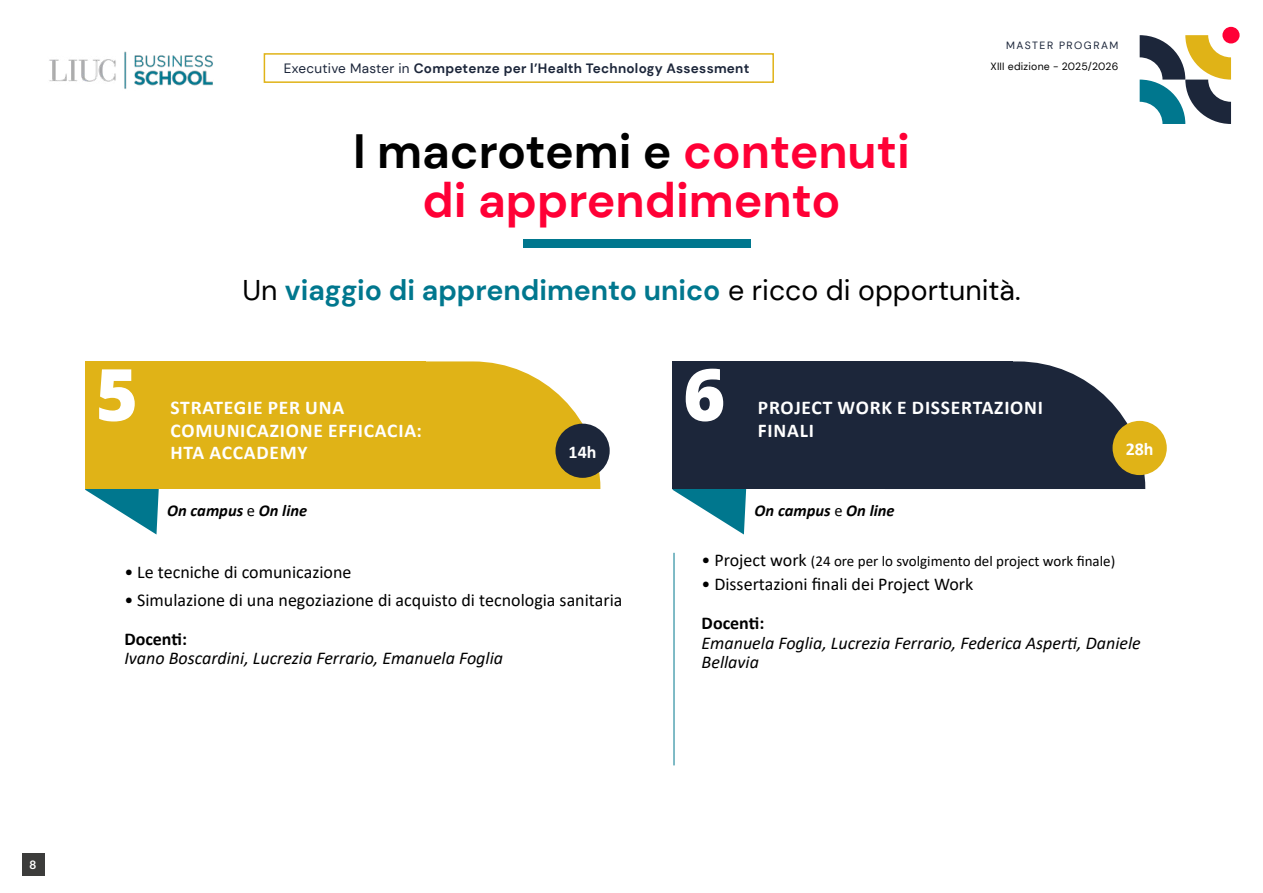
<style>
.page{position:relative;width:1263px;height:893px;background:#fff}
.page>*{position:absolute;margin:0;border:0;box-sizing:border-box;transform-origin:0 0}
.t1{font:800 72px "Open Sans";color:#fff}
.t2{font:700 48px/49.5px "DM Sans";color:#ff0036;text-align:center}
.t3{font:700 28.5px "DM Sans";color:#00778e}
.t4{font:700 19.5px/22.5px "Calibri";letter-spacing:.04em;color:#fff}
.t5{font:18px "Calibri";color:#000}
.t6{font:italic 18px/19.5px "Calibri";color:#000}
.t7{font:700 18px "Calibri";color:#000}
.t8{font:700 18px "Calibri";color:#fff}
.t9{font:italic 700 16.5px "Calibri";color:#000}
.t10{font:15px "Calibri";color:#000}
.t11{font:700 13.5px "DM Sans";letter-spacing:.02em;color:#1c263a}
.t12{font:700 11.7px "Lato";color:#fff}
.t13{font:10.5px "DM Sans";letter-spacing:.02em;color:#000}
.t14{font:10.5px "DM Sans";letter-spacing:.14em;color:#1c263a}
.s1{font-weight:400}
.s2{color:#000}
.s3{font-weight:400;color:#000}
.s4{font-weight:400;font-style:normal}
.s5{font-size:18px}
</style>
<div class="page">
<div style="left:22px;top:853px;width:22px;height:22px;background:#3c3c3b"></div>
<svg style="left:85px;top:489px;width:74px;height:45px"></svg>
<div style="left:85px;top:361px;width:340px;height:128px;background:#e0b317"></div>
<svg style="left:425px;top:361px;width:175px;height:128px;background:#e4be39"></svg>
<div style="left:555px;top:424px;width:55px;height:54px;background:#1c263a;border-radius:50%"></div>
<div style="left:523px;top:239px;width:227px;height:9px;background:#00778e"></div>
<img style="left:49px;top:51px;width:164px;height:38px">
<svg style="left:1140px;top:35px;width:91px;height:89px"></svg>
<div style="left:1222px;top:27px;width:17px;height:16px;background:#ff0036;border-radius:50%"></div>
<div style="left:264px;top:53px;width:510px;height:30px;border:2px solid #e0b317"></div>
<svg style="left:672px;top:489px;width:74px;height:45px"></svg>
<div style="left:672px;top:361px;width:341px;height:128px;background:#1c263a"></div>
<svg style="left:1013px;top:361px;width:132px;height:128px"></svg>
<hr style="left:674px;top:553px;width:1px;height:212px;background:#00778e">
<div style="left:1112px;top:421px;width:55px;height:54px;background:#e0b317;border-radius:50%"></div>
<p class="t11" style="left:284px;top:59px;width:467px"><span class="s1">Executive Master in</span> Competenze per l’Health Technology Assessment</p>
<h2 class="t2" style="left:353px;top:126px;width:558px"><span class="s2">I macrotemi e</span> contenuti di apprendimento</h2>
<p class="t14" style="left:1006px;top:39px;width:114px">MASTER PROGRAM</p>
<p class="t13" style="left:990px;top:60px;width:129px">XIII edizione - 2025/2026</p>
<h1 class="t1" style="left:96px;top:340px;width:44px">5</h1>
<h3 class="t3" style="left:242px;top:273px;width:780px"><span class="s3">Un</span> viaggio di apprendimento unico <span class="s3">e ricco di opportunità.</span></h3>
<p class="t4" style="left:170px;top:396px;width:253px">STRATEGIE PER UNA<br>COMUNICAZIONE EFFICACIA:<br>HTA ACCADEMY</p>
<p class="t9" style="left:167px;top:498px;width:142px">On campus <span class="s4">e</span> On line</p>
<p class="t8" style="left:569px;top:439px;width:29px">14h</p>
<h1 class="t1" style="left:683px;top:340px;width:44px">6</h1>
<p class="t4" style="left:758px;top:396px;width:287px">PROJECT WORK E DISSERTAZIONI<br>FINALI</p>
<p class="t9" style="left:754px;top:498px;width:142px">On campus <span class="s4">e</span> On line</p>
<p class="t8" style="left:1126px;top:436px;width:29px">28h</p>
<p class="t5" style="left:124px;top:559px;width:229px">• Le tecniche di comunicazione</p>
<p class="t5" style="left:124px;top:587px;width:500px">• Simulazione di una negoziazione di acquisto di tecnologia sanitaria</p>
<p class="t7" style="left:124px;top:626px;width:64px">Docenti:</p>
<p class="t6" style="left:124px;top:648px;width:380px">Ivano Boscardini, Lucrezia Ferrario, Emanuela Foglia</p>
<p class="t10" style="left:702px;top:551px;width:415px"><span class="s5">• Project work</span> (24 ore per lo svolgimento del project work finale)</p>
<p class="t5" style="left:702px;top:572px;width:273px">• Dissertazioni finali dei Project Work</p>
<p class="t7" style="left:702px;top:610px;width:64px">Docenti:</p>
<p class="t6" style="left:702px;top:632px;width:441px">Emanuela Foglia, Lucrezia Ferrario, Federica Asperti, Daniele<br>Bellavia</p>
<p class="t12" style="left:30px;top:858px;width:8px">8</p>
</div>
